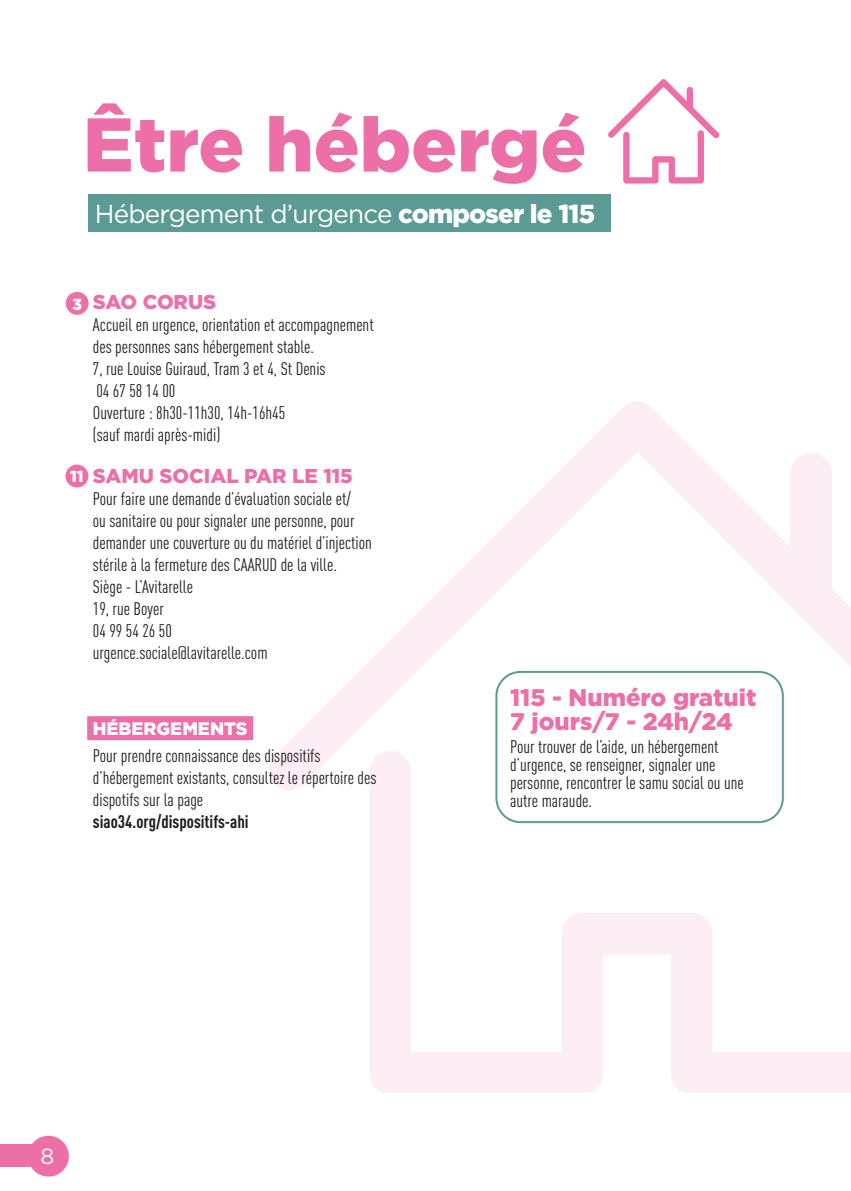
<style>
.page{position:relative;width:851px;height:1191px;background:#fff}
.page>*{position:absolute;margin:0;border:0;box-sizing:border-box;transform-origin:0 0}
.t1{font:900 76px "Gotham";color:#ed6fa7}
.t2{font:26px "Gotham";letter-spacing:-.03em;color:#fff}
.t3{font:900 24px/24px "Gotham";color:#ed6fa7}
.t4{font:22px "Gotham";color:#fcfcfc}
.t5{font:900 20px "Gotham";color:#ed6fa7}
.t6{font:condensed 18px/22px "DINOT";color:#1d1d1b}
.t7{font:700 condensed 18px "DINOT";color:#1d1d1b}
.t8{font:900 18px "Gotham";color:#fff}
.t9{font:900 16px "Gotham";color:#fff}
.s1{font-weight:900}
</style>
<div class="page">
<div style="left:28px;top:1135px;width:41px;height:41px;background:#ed6fa7;border-radius:50%"></div>
<div style="left:0;top:1143px;width:34px;height:23px;background:#ed6fa7"></div>
<svg style="left:269px;top:401px;width:581px;height:692px"></svg>
<div style="left:89px;top:194px;width:521px;height:38px;background:#5c9a94"></div>
<svg style="left:608px;top:79px;width:111px;height:104px"></svg>
<div style="left:65px;top:464px;width:23px;height:23px;background:#ed6fa7;border-radius:50%"></div>
<div style="left:87px;top:716px;width:166px;height:24px;background:#ed6fa7"></div>
<div style="left:495px;top:671px;width:288px;height:152px;border:2px solid #5c9a94;border-radius:24px"></div>
<div style="left:66px;top:292px;width:23px;height:23px;background:#ed6fa7;border-radius:50%"></div>
<h1 class="t1" style="left:83px;top:92px;width:505px">Être hébergé</h1>
<h2 class="t2" style="left:95px;top:197px;width:501px">Hébergement d’urgence <span class="s1">composer le 115</span></h2>
<p class="t9" style="left:72px;top:293px;width:11px">3</p>
<p class="t9" style="left:70px;top:465px;width:15px">11</p>
<p class="t5" style="left:93px;top:288px;width:125px">SAO CORUS</p>
<p class="t6" style="left:93px;top:313px;width:282px">Accueil en urgence, orientation et accompagnement des personnes sans hébergement stable.<br>7, rue Louise Guiraud, Tram 3 et 4, St Denis<br>04 67 58 14 00<br>Ouverture : 8h30-11h30, 14h-16h45<br>(sauf mardi après-midi)</p>
<p class="t5" style="left:93px;top:462px;width:261px">SAMU SOCIAL PAR LE 115</p>
<p class="t6" style="left:93px;top:487px;width:280px">Pour faire une demande d’évaluation sociale et/<br>ou sanitaire ou pour signaler une personne, pour demander une couverture ou du matériel d’injection stérile à la fermeture des CAARUD de la ville.<br>Siège - L’Avitarelle<br>19, rue Boyer<br>04 99 54 26 50<br>urgence.sociale@lavitarelle.com</p>
<p class="t8" style="left:93px;top:715px;width:156px">HÉBERGEMENTS</p>
<p class="t6" style="left:93px;top:744px;width:285px">Pour prendre connaissance des dispositifs d’hébergement existants, consultez le répertoire des dispotifs sur la page</p>
<p class="t7" style="left:93px;top:811px;width:157px">siao34.org/dispositifs-ahi</p>
<h3 class="t3" style="left:510px;top:685px;width:248px">115 - Numéro gratuit<br>7 jours/7 - 24h/24</h3>
<p class="t6" style="left:510px;top:738px;width:235px;line-height:18px">Pour trouver de l’aide, un hébergement d’urgence, se renseigner, signaler une personne, rencontrer le samu social ou une autre maraude.</p>
<p class="t4" style="left:40px;top:1142px;width:15px">8</p>
</div>
